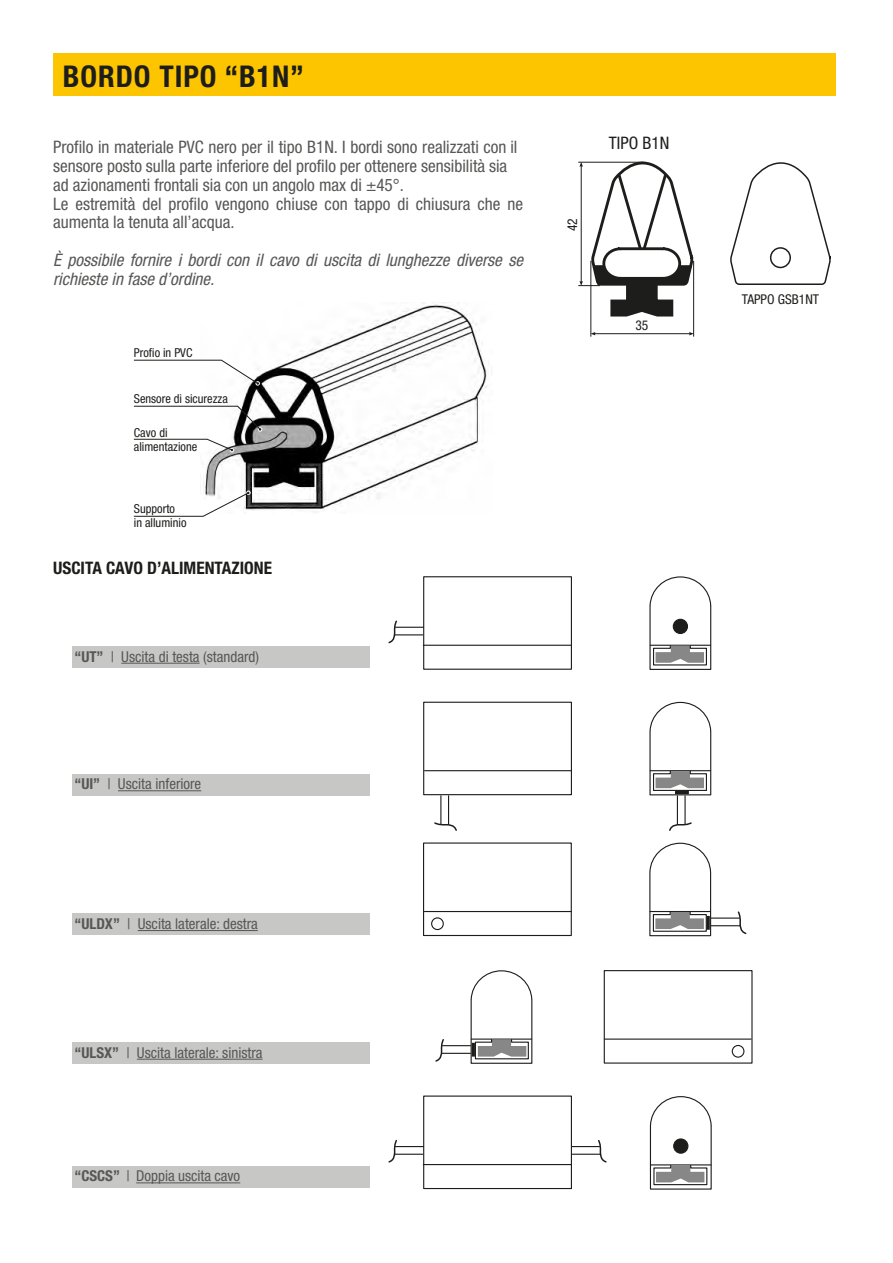
<style>
.page{position:relative;width:893px;height:1263px;background:#fff}
.page>*{position:absolute;margin:0;border:0;box-sizing:border-box;transform-origin:0 0}
.t1{font:700 condensed 30px "Helvetica Neue LT Std";letter-spacing:.03em;color:#1d1d1b}
.t2{font:condensed 17.25px/18.8px "Helvetica Neue LT Std";color:#575756}
.t3{font:italic condensed 17.25px/18.8px "Helvetica Neue LT Std";color:#575756}
.t4{font:700 condensed 17.25px "Helvetica Neue LT Std";color:#1d1d1b}
.t5{font:condensed 17.25px "Helvetica Neue LT Std";color:#1d1d1b}
.t6{font:condensed 15px "Helvetica Neue LT Std";color:#575756}
.t7{font:condensed 13.5px "Helvetica Neue LT Std";color:#1d1d1b}
.t8{font:condensed 12.3px/14.1px "Helvetica Neue LT Std";color:#1d1d1b}
.s1{font-weight:700}
</style>
<div class="page">
<div style="left:53px;top:53px;width:783px;height:43px;background:#fdc400"></div>
<img style="left:200px;top:303px;width:287px;height:209px">
<svg style="left:133px;top:360px;width:127px;height:26px"></svg>
<svg style="left:133px;top:406px;width:129px;height:26px"></svg>
<svg style="left:133px;top:439px;width:101px;height:13px"></svg>
<svg style="left:133px;top:490px;width:118px;height:27px"></svg>
<hr style="left:591px;top:261px;width:1px;height:76px;background:#1d1d1b">
<hr style="left:594px;top:333px;width:97px;height:1px;background:#1d1d1b">
<hr style="left:693px;top:261px;width:1px;height:76px;background:#1d1d1b">
<svg style="left:689px;top:332px;width:5px;height:3px"></svg>
<svg style="left:578px;top:161px;width:117px;height:157px"></svg>
<div style="left:423px;top:576px;width:149px;height:94px;border:1px solid #1d1d1b"></div>
<svg style="left:388px;top:620px;width:36px;height:24px"></svg>
<hr style="left:423px;top:645px;width:148px;height:1px;background:#1d1d1b">
<svg style="left:649px;top:576px;width:63px;height:94px"></svg>
<div style="left:72px;top:646px;width:298px;height:22px;background:#c7c7c6"></div>
<hr style="left:121px;top:663px;width:79px;height:1px;background:#575756">
<div style="left:72px;top:774px;width:298px;height:21px;background:#c7c7c6"></div>
<hr style="left:118px;top:790px;width:83px;height:1px;background:#575756">
<div style="left:72px;top:914px;width:298px;height:21px;background:#c7c7c6"></div>
<hr style="left:138px;top:930px;width:120px;height:1px;background:#575756">
<div style="left:423px;top:842px;width:149px;height:94px;border:1px solid #1d1d1b"></div>
<hr style="left:424px;top:911px;width:147px;height:1px;background:#1d1d1b">
<div style="left:431px;top:917px;width:13px;height:13px;border:1px solid #1d1d1b;border-radius:50%"></div>
<div style="left:72px;top:1166px;width:298px;height:21px;background:#c7c7c6"></div>
<hr style="left:136px;top:1182px;width:104px;height:1px;background:#575756">
<svg style="left:649px;top:1096px;width:63px;height:94px"></svg>
<div style="left:423px;top:1095px;width:149px;height:94px;border:1px solid #1d1d1b"></div>
<svg style="left:388px;top:1139px;width:36px;height:25px"></svg>
<hr style="left:423px;top:1164px;width:148px;height:1px;background:#1d1d1b">
<svg style="left:571px;top:1139px;width:36px;height:25px"></svg>
<div style="left:72px;top:1042px;width:298px;height:22px;background:#c7c7c6"></div>
<hr style="left:137px;top:1059px;width:126px;height:1px;background:#575756">
<div style="left:604px;top:970px;width:148px;height:94px;border:1px solid #1d1d1b"></div>
<hr style="left:604px;top:1038px;width:147px;height:2px;background:#1d1d1b">
<div style="left:732px;top:1045px;width:12px;height:13px;border:1px solid #1d1d1b;border-radius:50%"></div>
<div style="left:423px;top:702px;width:149px;height:93px;border:1px solid #1d1d1b"></div>
<hr style="left:425px;top:770px;width:146px;height:1px;background:#1d1d1b">
<svg style="left:434px;top:796px;width:23px;height:35px"></svg>
<svg style="left:649px;top:701px;width:63px;height:130px"></svg>
<div style="left:675px;top:791px;width:14px;height:3px;border:2px solid #1d1d1b"></div>
<svg style="left:649px;top:842px;width:98px;height:95px"></svg>
<div style="left:707px;top:916px;width:3px;height:14px;border:2px solid #1d1d1b"></div>
<svg style="left:435px;top:970px;width:98px;height:94px"></svg>
<svg style="left:730px;top:162px;width:101px;height:123px"></svg>
<div style="left:770px;top:247px;width:21px;height:21px;border:2px solid #1d1d1b;border-radius:50%"></div>
<h1 class="t1" style="left:63px;top:58px;width:243px">BORDO TIPO “B1N”</h1>
<p class="t2" style="left:53px;top:138px;width:471px">Profilo in materiale PVC nero per il tipo B1N. I bordi sono realizzati con il sensore posto sulla parte inferiore del profilo per ottenere sensibilità sia ad azionamenti frontali sia con un angolo max di ±45°.<br>Le estremità del profilo vengono chiuse con tappo di chiusura che ne aumenta la tenuta all’acqua.</p>
<p class="t3" style="left:53px;top:251px;width:471px">È possibile fornire i bordi con il cavo di uscita di lunghezze diverse se richieste in fase d’ordine.</p>
<p class="t8" style="left:134px;top:345px;width:60px">Profio in PVC</p>
<p class="t8" style="left:134px;top:391px;width:95px">Sensore di sicurezza</p>
<p class="t8" style="left:134px;top:425px;width:65px">Cavo di alimentazione</p>
<p class="t8" style="left:134px;top:501px;width:54px">Supporto<br>in alluminio</p>
<p class="t4" style="left:53px;top:557px;width:220px">USCITA CAVO D’ALIMENTAZIONE</p>
<p class="t6" style="left:74px;top:648px;width:186px"><span class="s1">“UT”</span> | Uscita di testa (standard)</p>
<p class="t7" style="left:565px;top:231px;width:14px;rotate:-90deg">42</p>
<p class="t5" style="left:609px;top:133px;width:62px">TIPO B1N</p>
<p class="t7" style="left:635px;top:318px;width:14px">35</p>
<p class="t6" style="left:74px;top:775px;width:128px"><span class="s1">“UI”</span> | Uscita inferiore</p>
<p class="t6" style="left:74px;top:915px;width:185px"><span class="s1">“ULDX”</span> | Uscita laterale: destra</p>
<p class="t6" style="left:74px;top:1044px;width:190px"><span class="s1">“ULSX”</span> | Uscita laterale: sinistra</p>
<p class="t6" style="left:74px;top:1167px;width:167px"><span class="s1">“CSCS”</span> | Doppia uscita cavo</p>
<p class="t7" style="left:742px;top:292px;width:79px">TAPPO GSB1NT</p>
</div>
